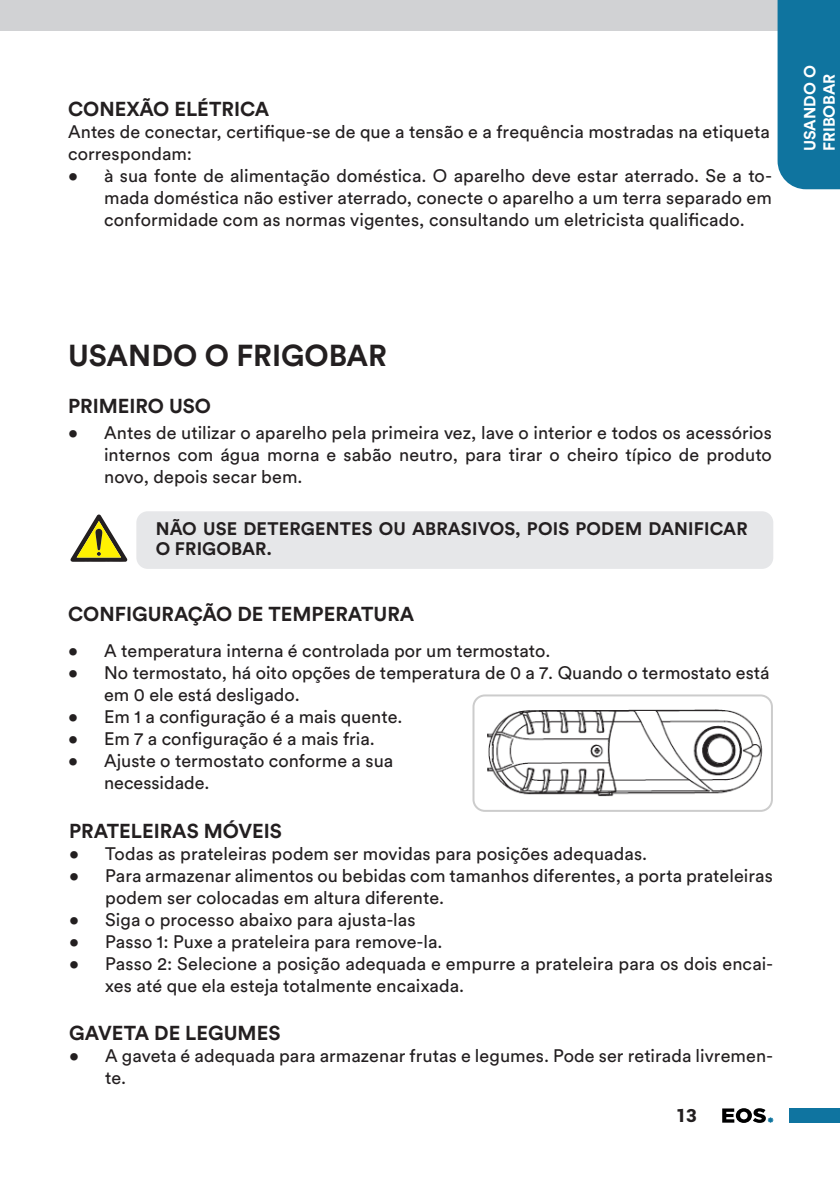
<style>
.page{position:relative;width:840px;height:1191px;background:#fff}
.page>*{position:absolute;margin:0;border:0;box-sizing:border-box;transform-origin:0 0}
.Capítulo{font:700 30px "Circular Std";color:#231f20}
.Subcapítulo{font:700 20px "Circular Std";color:#231f20}
.Subcapítulo-2{font:18px/22px "Circular Std";letter-spacing:.005em;color:#231f20}
.Aviso-Advertência{font:700 18px/20px "Circular Std";letter-spacing:.01em;color:#231f20}
.t1{font:900 18px "Roboto";color:#231f20}
.LATERAL{font:700 16px "Circular Std";color:#fff}
</style>
<div class="page">
<div style="left:788px;top:1108px;width:51px;height:15px;background:#0f74a0"></div>
<svg style="left:722px;top:1108px;width:50px;height:15px"></svg>
<div style="left:0;top:0;width:839px;height:30px;background:#d1d2d4"></div>
<div style="left:777px;top:0;width:62px;height:189px;background:#0f749f"></div>
<div style="left:136px;top:511px;width:636px;height:58px;background:#e6e7e9;border-radius:11px"></div>
<svg style="left:70px;top:514px;width:57px;height:48px"></svg>
<img style="left:475px;top:697px;width:297px;height:115px">
<div style="left:472px;top:694px;width:300px;height:118px;border:2px solid #ccc;border-radius:11px"></div>
<p class="Subcapítulo" style="left:68px;top:96px;width:202px">CONEXÃO ELÉTRICA</p>
<p class="Subcapítulo-2" style="left:68px;top:121px;width:703px">Antes de conectar, certifique-se de que a tensão e a frequência mostradas na etiqueta correspondam:</p>
<p class="Subcapítulo-2" style="left:104px;top:165px;width:668px;text-align:justify;text-indent:-36px">• à sua fonte de alimentação doméstica. O aparelho deve estar aterrado. Se a to&shy;mada doméstica não estiver aterrado, conecte o aparelho a um terra separado em conformidade com as normas vigentes, consultando um eletricista qualificado.</p>
<p class="LATERAL" style="left:799px;top:151px;width:87px;rotate:-90deg">USANDO O</p>
<p class="LATERAL" style="left:818px;top:151px;width:79px;rotate:-90deg">FRIBOBAR</p>
<p class="Capítulo" style="left:68px;top:336px;width:320px">USANDO O FRIGOBAR</p>
<p class="Subcapítulo" style="left:68px;top:393px;width:144px">PRIMEIRO USO</p>
<p class="Subcapítulo-2" style="left:104px;top:422px;width:669px;text-align:justify;text-indent:-36px">• Antes de utilizar o aparelho pela primeira vez, lave o interior e todos os acessórios internos com água morna e sabão neutro, para tirar o cheiro típico de produto novo, depois secar bem.</p>
<p class="Aviso-Advertência" style="left:156px;top:518px;width:593px">NÃO USE DETERGENTES OU ABRASIVOS, POIS PODEM DANIFICAR<br>O FRIGOBAR.</p>
<p class="Subcapítulo" style="left:68px;top:601px;width:347px">CONFIGURAÇÃO DE TEMPERATURA</p>
<p class="Subcapítulo-2" style="left:68px;top:639px;width:483px">• A temperatura interna é controlada por um termostato.</p>
<p class="Subcapítulo-2" style="left:104px;top:661px;width:666px;text-indent:-36px">• No termostato, há oito opções de temperatura de 0 a 7. Quando o termostato está em 0 ele está desligado.</p>
<p class="Subcapítulo-2" style="left:68px;top:705px;width:336px">• Em 1 a configuração é a mais quente.</p>
<p class="Subcapítulo-2" style="left:68px;top:727px;width:308px">• Em 7 a configuração é a mais fria.</p>
<p class="Subcapítulo-2" style="left:104px;top:749px;width:290px;text-indent:-36px">• Ajuste o termostato conforme a sua necessidade.</p>
<p class="Subcapítulo" style="left:69px;top:818px;width:214px">PRATELEIRAS MÓVEIS</p>
<p class="Subcapítulo-2" style="left:69px;top:842px;width:579px">• Todas as prateleiras podem ser movidas para posições adequadas.</p>
<p class="Subcapítulo-2" style="left:105px;top:864px;width:668px;text-indent:-36px">• Para armazenar alimentos ou bebidas com tamanhos diferentes, a porta prateleiras podem ser colocadas em altura diferente.</p>
<p class="Subcapítulo-2" style="left:69px;top:908px;width:348px">• Siga o processo abaixo para ajusta-las</p>
<p class="Subcapítulo-2" style="left:69px;top:930px;width:374px">• Passo 1: Puxe a prateleira para remove-la.</p>
<p class="Subcapítulo-2" style="left:105px;top:952px;width:668px;text-indent:-36px">• Passo 2: Selecione a posição adequada e empurre a prateleira para os dois encai&shy;xes até que ela esteja totalmente encaixada.</p>
<p class="Subcapítulo" style="left:69px;top:1020px;width:213px">GAVETA DE LEGUMES</p>
<p class="Subcapítulo-2" style="left:105px;top:1044px;width:668px;text-indent:-36px">• A gaveta é adequada para armazenar frutas e legumes. Pode ser retirada livremen&shy;te.</p>
<p class="t1" style="left:675px;top:1102px;width:22px">13</p>
</div>
